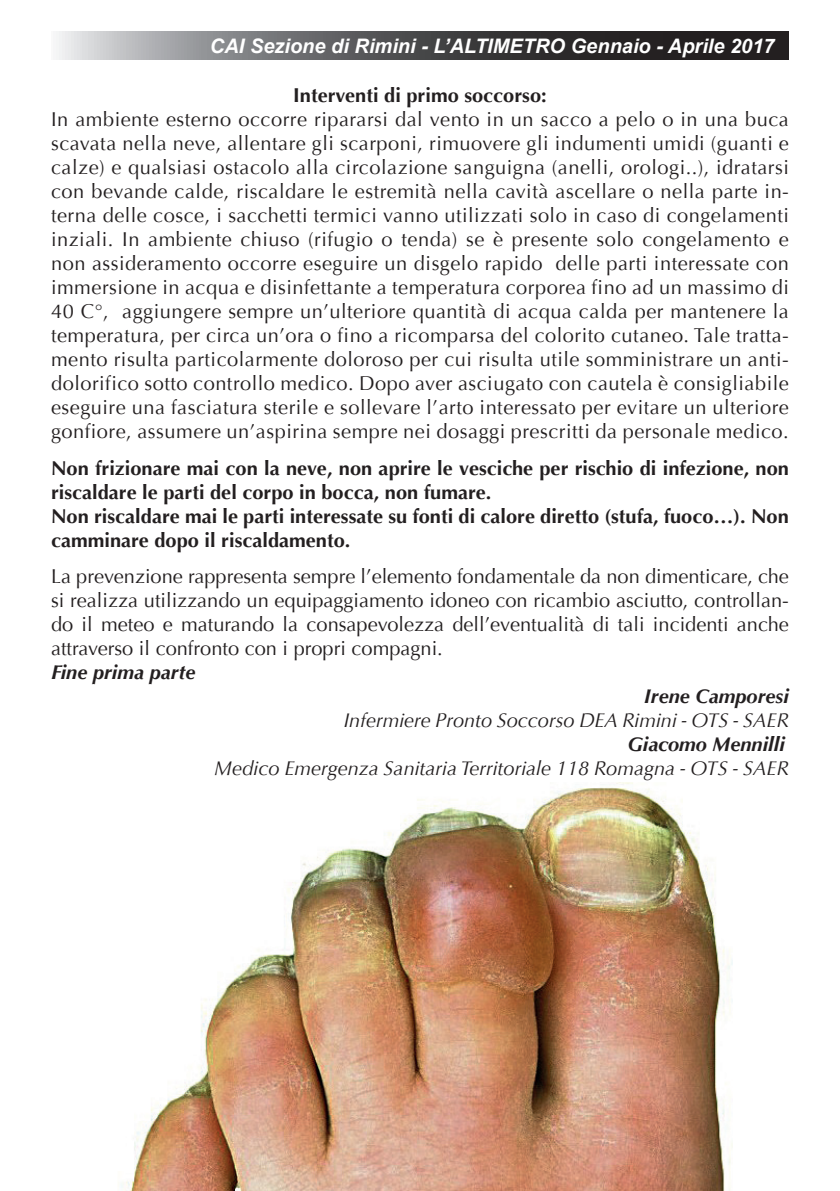
<style>
.page{position:relative;width:840px;height:1191px;background:#fff}
.page>*{position:absolute;margin:0;border:0;box-sizing:border-box;transform-origin:0 0}
.t1{font:20px/24px "Optima";letter-spacing:.01em;color:#231f20;text-align:justify}
.t2{font:700 20px/24px "Optima";color:#231f20}
.t3{font:italic 20px "Optima";color:#231f20}
.t4{font:italic 700 20px "Arial";color:#fff}
.t5{font:italic 700 20px "Optima";color:#231f20}
</style>
<div class="page">
<svg style="left:56px;top:31px;width:732px;height:29px;background:#5c5b5d"></svg>
<img style="left:121px;top:782px;width:612px;height:409px">
<p class="t4" style="left:210px;top:32px;width:566px">CAI Sezione di Rimini - L’ALTIMETRO Gennaio - Aprile 2017</p>
<p class="t2" style="left:293px;top:84px;width:255px">Interventi di primo soccorso:</p>
<p class="t1" style="left:51px;top:108px;width:739px">In ambiente esterno occorre ripararsi dal vento in un sacco a pelo o in una buca scavata nella neve, allentare gli scarponi, rimuovere gli indumenti umidi (guanti e calze) e qualsiasi ostacolo alla circolazione sanguigna (anelli, orologi..), idratarsi con bevande calde, riscaldare le estremità nella cavità ascellare o nella parte in&shy;terna delle cosce, i sacchetti termici vanno utilizzati solo in caso di congelamenti inziali. In ambiente chiuso (rifugio o tenda) se è presente solo congelamento e non assideramento occorre eseguire un disgelo rapido delle parti interessate con immersione in acqua e disinfettante a temperatura corporea fino ad un massimo di 40 C°, aggiungere sempre un’ulteriore quantità di acqua calda per mantenere la temperatura, per circa un’ora o fino a ricomparsa del colorito cutaneo. Tale tratta&shy;mento risulta particolarmente doloroso per cui risulta utile somministrare un anti&shy;dolorifico sotto controllo medico. Dopo aver asciugato con cautela è consigliabile eseguire una fasciatura sterile e sollevare l’arto interessato per evitare un ulteriore gonfiore, assumere un’aspirina sempre nei dosaggi prescritti da personale medico.</p>
<p class="t2" style="left:51px;top:456px;width:739px">Non frizionare mai con la neve, non aprire le vesciche per rischio di infezione, non riscaldare le parti del corpo in bocca, non fumare.<br>Non riscaldare mai le parti interessate su fonti di calore diretto (stufa, fuoco…). Non camminare dopo il riscaldamento.</p>
<p class="t1" style="left:51px;top:564px;width:739px">La prevenzione rappresenta sempre l’elemento fondamentale da non dimenticare, che si realizza utilizzando un equipaggiamento idoneo con ricambio asciutto, controllan&shy;do il meteo e maturando la consapevolezza dell’eventualità di tali incidenti anche attraverso il confronto con i propri compagni.</p>
<p class="t5" style="left:51px;top:660px;width:146px">Fine prima parte</p>
<p class="t5" style="left:644px;top:684px;width:146px">Irene Camporesi</p>
<p class="t3" style="left:343px;top:708px;width:446px">Infermiere Pronto Soccorso DEA Rimini - OTS - SAER</p>
<p class="t5" style="left:627px;top:732px;width:159px">Giacomo Mennilli</p>
<p class="t3" style="left:214px;top:756px;width:575px">Medico Emergenza Sanitaria Territoriale 118 Romagna - OTS - SAER</p>
</div>
